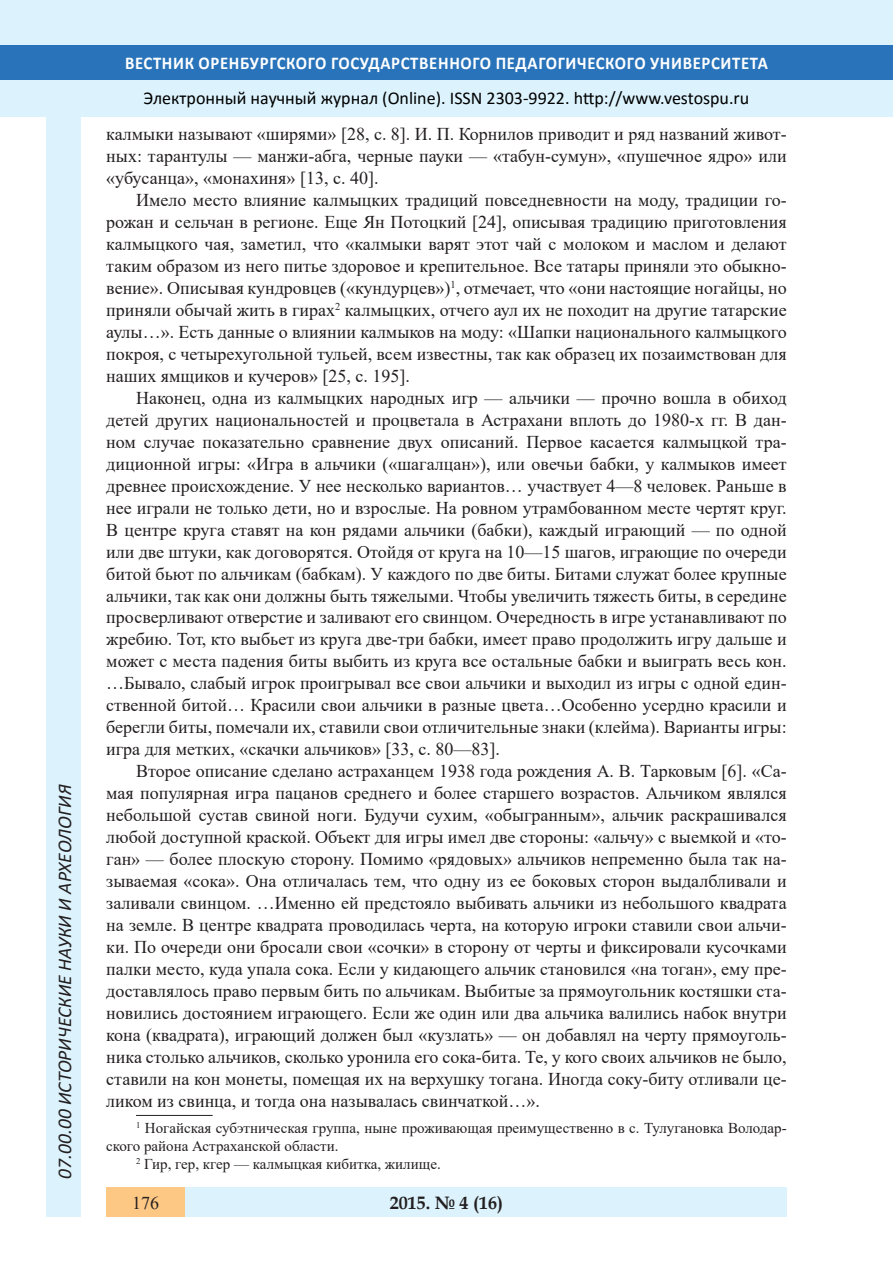
<style>
.page{position:relative;width:893px;height:1263px;background:#fff}
.page>*{position:absolute;margin:0;border:0;box-sizing:border-box;transform-origin:0 0}
.t1{font:italic 19.5px "Calibri";color:#231f20}
.Стиль2{font:18px/21.9px "Times New Roman";color:#231f20;text-align:justify}
.t2{font:18px "Calibri";color:#000}
.t3{font:700 18px "Calibri";letter-spacing:.04em;color:#fff;scale:.93 1}
.t4{font:700 18px "Book Antiqua";color:#231f20}
.литература{font:15px/18px "Times New Roman";color:#231f20}
</style>
<div class="page">
<div style="left:0;top:0;width:893px;height:116px;background:#dcf2fc"></div>
<div style="left:0;top:45px;width:893px;height:34px;background:#2873ba"></div>
<div style="left:106px;top:1188px;width:681px;height:29px;background:#dcf2fc"></div>
<div style="left:106px;top:1188px;width:79px;height:29px;background:#fdc784"></div>
<div style="left:47px;top:116px;width:34px;height:1101px;background:#dcf2fc"></div>
<hr style="left:136px;top:1115px;width:77px;height:1px;background:#231f20">
<p class="t1" style="left:51px;top:1179px;width:395px;rotate:-90deg">07.00.00 ИСТОРИЧЕСКИЕ НАУКИ И АРХЕОЛОГИЯ</p>
<p class="t1" style="left:51px;top:1105px;width:206px;rotate:-90deg">БИОЛОГИЧЕСКИЕ НАУКИ</p>
<p class="t1" style="left:51px;top:1169px;width:11px;rotate:-90deg">3</p>
<p class="t3" style="left:125px;top:50px;width:693px">ВЕСТНИК ОРЕНБУРГСКОГО ГОСУДАРСТВЕННОГО ПЕДАГОГИЧЕСКОГО УНИВЕРСИТЕТА</p>
<p class="t2" style="left:144px;top:85px;width:607px">Электронный научный журнал (Online). ISSN 2303-9922. http://www.vestospu.ru</p>
<p class="t2" style="left:583px;top:85px;width:13px">t</p>
<p class="Стиль2" style="left:106px;top:122px;width:682px">калмыки называют «ширями» [28, с. 8]. И. П. Корнилов приводит и ряд названий живот&shy;ных: тарантулы — манжи-абга, черные пауки — «табун-сумун», «пушечное ядро» или «убусанца», «монахиня» [13, с. 40].</p>
<p class="Стиль2" style="left:106px;top:188px;width:682px;text-indent:30px">Имело место влияние калмыцких традиций повседневности на моду, традиции го&shy;рожан и сельчан в регионе. Еще Ян Потоцкий [24], описывая традицию приготовления калмыцкого чая, заметил, что «калмыки варят этот чай с молоком и маслом и делают таким образом из него питье здоровое и крепительное. Все татары приняли это обыкно&shy;вение». Описывая кундровцев («кундурцев»)<sup>1</sup>, отмечает, что «они настоящие ногайцы, но приняли обычай жить в гирах<sup>2</sup> калмыцких, отчего аул их не походит на другие татарские аулы…». Есть данные о влиянии калмыков на моду: «Шапки национального калмыцкого покроя, с четырехугольной тульей, всем известны, так как образец их позаимствован для наших ямщиков и кучеров» [25, с. 195].</p>
<p class="Стиль2" style="left:106px;top:386px;width:682px;text-indent:30px">Наконец, одна из калмыцких народных игр — альчики — прочно вошла в обиход детей других национальностей и процветала в Астрахани вплоть до 1980-х гг. В дан&shy;ном случае показательно сравнение двух описаний. Первое касается калмыцкой тра&shy;диционной игры: «Игра в альчики («шагалцан»), или овечьи бабки, у калмыков имеет древнее происхождение. У нее несколько вариантов… участвует 4—8 человек. Раньше в нее играли не только дети, но и взрослые. На ровном утрамбованном месте чертят круг.<br>В центре круга ставят на кон рядами альчики (бабки), каждый играющий — по одной или две штуки, как договорятся. Отойдя от круга на 10—15 шагов, играющие по очереди битой бьют по альчикам (бабкам). У каждого по две биты. Битами служат более крупные альчики, так как они должны быть тяжелыми. Чтобы увеличить тяжесть биты, в середине просверливают отверстие и заливают его свинцом. Очередность в игре устанавливают по жребию. Тот, кто выбьет из круга две-три бабки, имеет право продолжить игру дальше и может с места падения биты выбить из круга все остальные бабки и выиграть весь кон. …Бывало, слабый игрок проигрывал все свои альчики и выходил из игры с одной един&shy;ственной битой… Красили свои альчики в разные цвета…Особенно усердно красили и берегли биты, помечали их, ставили свои отличительные знаки (клейма). Варианты игры: игра для метких, «скачки альчиков» [33, с. 80—83].</p>
<p class="Стиль2" style="left:106px;top:760px;width:682px;text-indent:30px">Второе описание сделано астраханцем 1938 года рождения А. В. Тарковым [6]. «Са&shy;мая популярная игра пацанов среднего и более старшего возрастов. Альчиком являлся небольшой сустав свиной ноги. Будучи сухим, «обыгранным», альчик раскрашивался любой доступной краской. Объект для игры имел две стороны: «альчу» с выемкой и «то&shy;ган» — более плоскую сторону. Помимо «рядовых» альчиков непременно была так на&shy;зываемая «сока». Она отличалась тем, что одну из ее боковых сторон выдалбливали и заливали свинцом. …Именно ей предстояло выбивать альчики из небольшого квадрата на земле. В центре квадрата проводилась черта, на которую игроки ставили свои альчи&shy;ки. По очереди они бросали свои «сочки» в сторону от черты и фиксировали кусочками палки место, куда упала сока. Если у кидающего альчик становился «на тоган», ему пре&shy;доставлялось право первым бить по альчикам. Выбитые за прямоугольник костяшки ста&shy;новились достоянием играющего. Если же один или два альчика валились набок внутри кона (квадрата), играющий должен был «кузлать» — он добавлял на черту прямоуголь&shy;ника столько альчиков, сколько уронила его сока-бита. Те, у кого своих альчиков не было, ставили на кон монеты, помещая их на верхушку тогана. Иногда соку-биту отливали це&shy;ликом из свинца, и тогда она называлась свинчаткой…».</p>
<p class="литература" style="left:106px;top:1119px;width:682px;text-indent:30px"><sup>1</sup> Ногайская субэтническая группа, ныне проживающая преимущественно в с. Тулугановка Володар&shy;ского района Астраханской области.</p>
<p class="литература" style="left:136px;top:1155px;width:306px"><sup>2</sup> Гир, гер, кгер — калмыцкая кибитка, жилище.</p>
<p class="Стиль2" style="left:132px;top:1191px;width:28px">176</p>
<p class="t4" style="left:390px;top:1190px;width:115px">2015. № 4 (16)</p>
</div>
